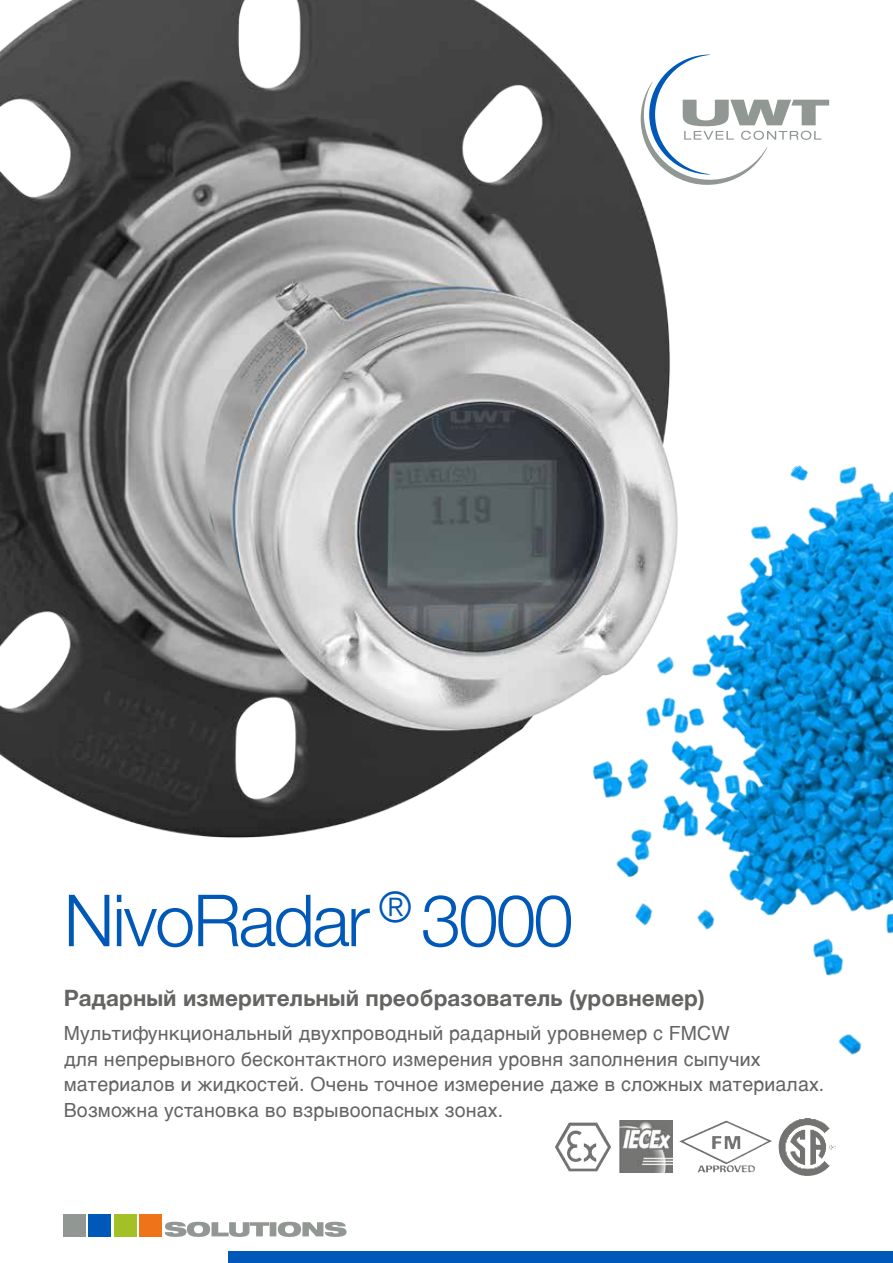
<style>
.page{position:relative;width:893px;height:1263px;background:#fff}
.page>*{position:absolute;margin:0;border:0;box-sizing:border-box;transform-origin:0 0}
.t1{font:300 72px "Helvetica Neue LT Com";letter-spacing:-.035em;color:#0058b8}
.t2{font:700 22.5px "Helvetica Neue LTCYR";letter-spacing:.005em;color:#646463}
.t3{font:19.5px/25.5px "Helvetica LTCYR";letter-spacing:.01em;color:#646463}
</style>
<div class="page">
<img style="left:0;top:0;width:830px;height:838px">
<svg style="left:631px;top:55px;width:198px;height:136px"></svg>
<div style="left:228px;top:1251px;width:665px;height:12px;background:#0058b8"></div>
<div style="left:63px;top:1215px;width:23px;height:22px;background:#919793"></div>
<div style="left:89px;top:1215px;width:22px;height:22px;background:#0058b8"></div>
<div style="left:114px;top:1215px;width:22px;height:22px;background:#a3c027"></div>
<div style="left:139px;top:1215px;width:23px;height:22px;background:#ee7319"></div>
<svg style="left:165px;top:1222px;width:182px;height:15px"></svg>
<img style="left:482px;top:382px;width:411px;height:773px">
<img style="left:532px;top:731px;width:171px;height:183px">
<img style="left:555px;top:1122px;width:14px;height:35px">
<img style="left:619px;top:1120px;width:53px;height:53px">
<img style="left:779px;top:1118px;width:51px;height:58px">
<img style="left:702px;top:1120px;width:24px;height:11px">
<h1 class="t1" style="left:64px;top:876px;width:511px">NivoRadar <sup>®</sup> 3000</h1>
<p class="t2" style="left:64px;top:985px;width:642px">Радарный измерительный преобразователь (уровнемер)</p>
<p class="t3" style="left:64px;top:1021px;width:762px">Мультифункциональный двухпроводный радарный уровнемер с FMCW<br>для непрерывного бесконтактного измерения уровня заполнения сыпучих материалов и жидкостей. Очень точное измерение даже в сложных материалах.<br>Возможна установка во взрывоопасных зонах.</p>
</div>
